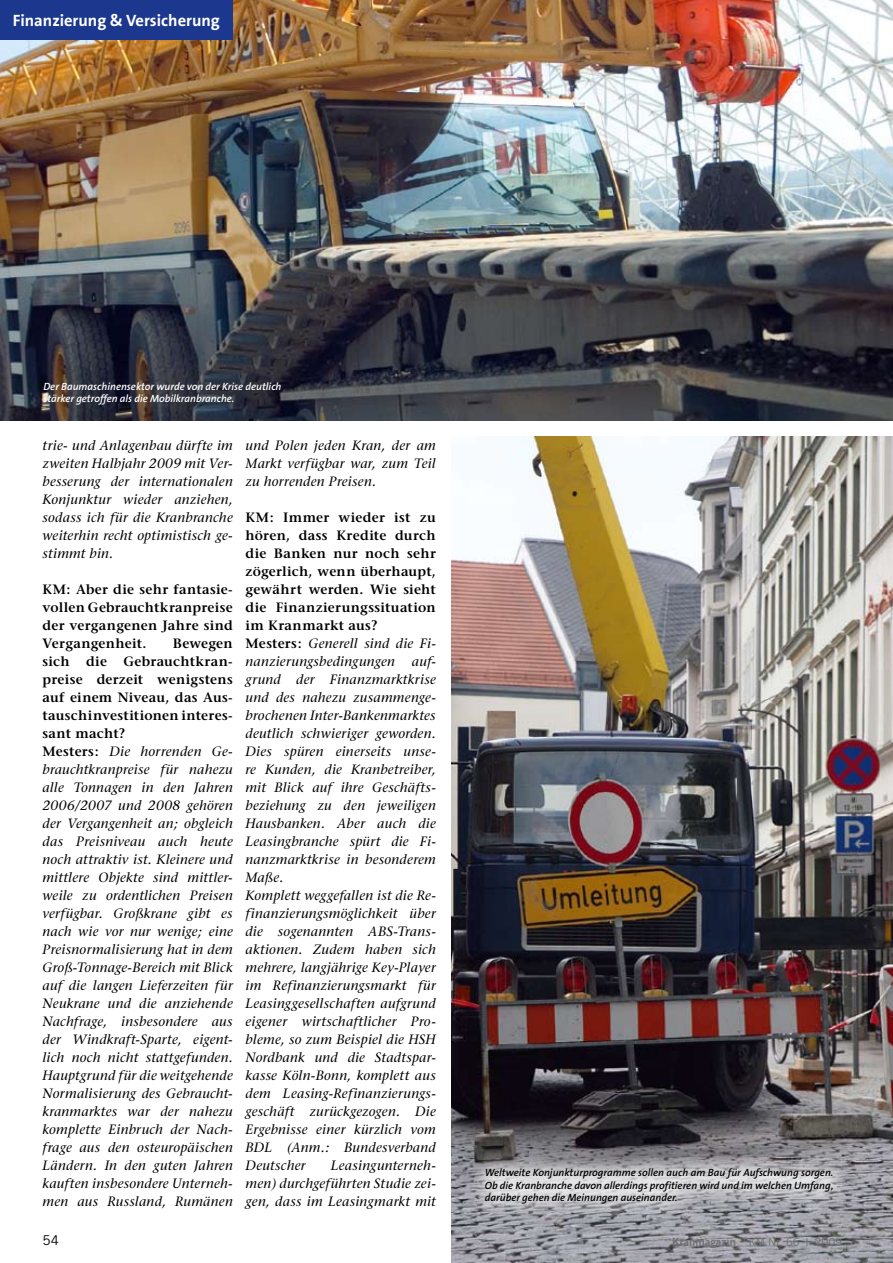
<style>
.page{position:relative;width:893px;height:1263px;background:#fff}
.page>*{position:absolute;margin:0;border:0;box-sizing:border-box;transform-origin:0 0}
.t1{font:700 16.5px "The Sans B7";color:#fff}
.t2{font:italic 13.5px/18px "Stone Serif";letter-spacing:.02em;color:#000;text-align:justify}
.t3{font:600 13.5px/18px "Stone Serif";letter-spacing:.02em;color:#000;text-align:justify}
.t4{font:13.5px "Trade Gothic";color:#000}
.t5{font:11.25px "Trade Gothic";color:#6f6f6e}
.t6{font:italic 600 10.5px/12.3px "The Sans B6";color:#000;text-align:justify}
.t7{font:italic 600 10.5px/12.3px "The Sans B6";color:#fff}
.s1{font-weight:600;font-style:normal}
.s2{font-weight:400;font-style:italic}
.s3{font-family:"Trade Gothic Bold Two"}
</style>
<div class="page">
<img style="left:0;top:0;width:893px;height:420px">
<img style="left:452px;top:437px;width:441px;height:826px">
<div style="left:463px;top:1147px;width:386px;height:73px;background:#fff;opacity:.75"></div>
<div style="left:0;top:0;width:233px;height:39px;background:#1c388e"></div>
<p class="t1" style="left:13px;top:11px;width:208px">Finanzierung &amp; Versicherung</p>
<p class="t7" style="left:43px;top:380px;width:240px">Der Baumaschinensektor wurde von der Krise deutlich stärker getroffen als die Mobilkranbranche.</p>
<p class="t2" style="left:43px;top:436px;width:192px">trie- und Anlagenbau dürfte im zweiten Halbjahr 2009 mit Ver&shy;besserung der internationalen Konjunktur wieder anziehen, sodass ich für die Kranbranche weiterhin recht optimistisch ge&shy;stimmt bin.</p>
<p class="t3" style="left:43px;top:580px;width:192px">KM: Aber die sehr fantasie&shy;vollen Gebrauchtkranpreise der vergangenen Jahre sind Vergangenheit.</p>
<p class="t2" style="left:43px;top:634px;width:192px;text-align:left;text-indent:130px"><span class="s1">Bewegen sich die Gebrauchtkran&shy;preise derzeit wenigstens auf einem Niveau, das Aus&shy;tauschinvestitionen interes&shy;sant macht?<br>Mesters:</span> Die horrenden Ge&shy;brauchtkranpreise für nahezu alle Tonnagen in den Jahren<br>2006/2007 und 2008 gehören der Vergangenheit an; obgleich das Preisniveau auch heute noch attraktiv ist. Kleinere und mittlere Objekte sind mittler&shy;weile zu ordentlichen Preisen verfügbar. Großkrane gibt es nach wie vor nur wenige; eine<br>Preisnormalisierung hat in dem<br>Groß-Tonnage-Bereich mit Blick auf die langen Lieferzeiten für<br>Neukrane und die anziehende<br>Nachfrage, insbesondere aus der Windkraft-Sparte, eigent&shy;lich noch nicht stattgefunden.<br>Hauptgrund für die weitgehende<br>Normalisierung des Gebraucht&shy;kranmarktes war der nahezu komplette Einbruch der Nach&shy;frage aus den osteuropäischen<br>Ländern. In den guten Jahren kauften insbesondere Unterneh&shy;men aus Russland, Rumänen</p>
<p class="t2" style="left:246px;top:436px;width:192px">und Polen jeden Kran, der am Markt verfügbar war, zum Teil zu horrenden Preisen.</p>
<p class="t3" style="left:246px;top:508px;width:192px;text-align:left">KM: Immer wieder ist zu hören, dass Kredite durch die Banken nur noch sehr zögerlich, wenn überhaupt, gewährt werden. Wie sieht die Finanzierungssituation im Kranmarkt aus?<br>Mesters: <span class="s2">Generell sind die Fi&shy;nanzierungsbedingungen</span></p>
<p class="t2" style="left:246px;top:652px;width:192px;text-align:left;text-indent:166px">auf&shy;grund der Finanzmarktkrise und des nahezu zusammenge&shy;brochenen Inter-Bankenmarktes deutlich schwieriger geworden.<br>Dies spüren einerseits unse&shy;re Kunden, die Kranbetreiber, mit Blick auf ihre Geschäfts&shy;beziehung zu den jeweiligen<br>Hausbanken. Aber auch die<br>Leasingbranche spürt die Fi&shy;nanzmarktkrise in besonderem<br>Maße.<br>Komplett weggefallen ist die Re&shy;finanzierungsmöglichkeit über die sogenannten ABS-Trans&shy;aktionen. Zudem haben sich mehrere, langjährige Key-Player im Refinanzierungsmarkt für<br>Leasinggesellschaften aufgrund eigener wirtschaftlicher Pro&shy;bleme, so zum Beispiel die HSH<br>Nordbank und die Stadtspar&shy;kasse Köln-Bonn, komplett aus dem Leasing-Refinanzierungs&shy;geschäft zurückgezogen. Die<br>Ergebnisse einer kürzlich vom<br>BDL (Anm.: Bundesverband<br>Deutscher</p>
<p class="t2" style="left:246px;top:1156px;width:192px;text-indent:85px">Leasingunterneh&shy;men) durchgeführten Studie zei&shy;gen, dass im Leasingmarkt mit</p>
<p class="t6" style="left:485px;top:1167px;width:350px">Weltweite Konjunkturprogramme sollen auch am Bau für Aufschwung sorgen.<br>Ob die Kranbranche davon allerdings profitieren wird und im welchen Umfang, darüber gehen die Meinungen auseinander.</p>
<p class="t4" style="left:43px;top:1232px;width:18px">54</p>
<p class="t5" style="left:672px;top:1235px;width:171px"><span class="s3">Kranmagazin</span> KM Nr. 66 | 2009</p>
</div>
